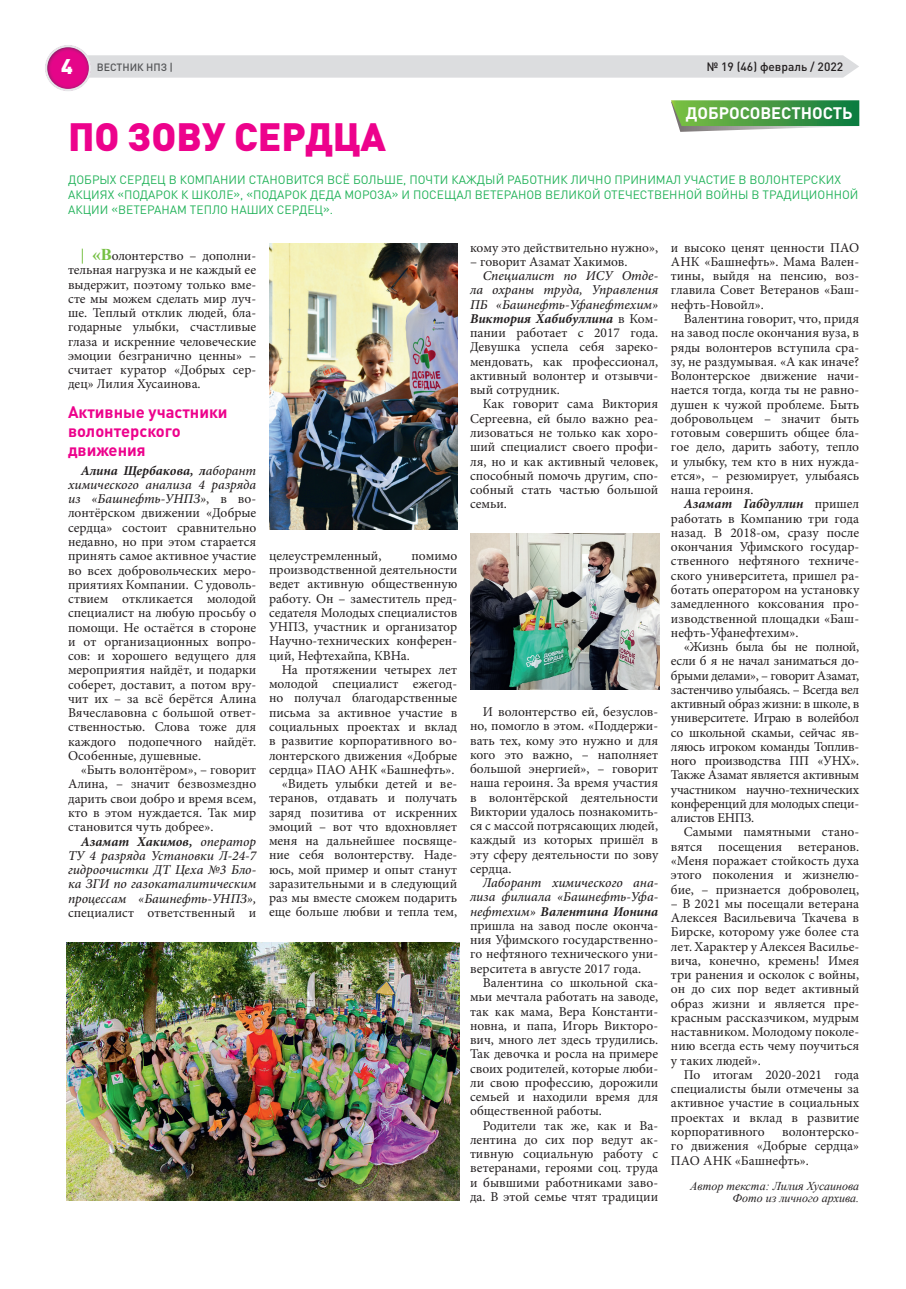
<style>
.page{position:relative;width:906px;height:1289px;background:#fff}
.page>*{position:absolute;margin:0;border:0;box-sizing:border-box;transform-origin:0 0}
.t1{font:900 39px "DIN Pro";color:#ed028c}
.t2{font:700 16.5px/19.2px "DIN Pro";color:#ed028c}
.t3{font:700 16.5px "DIN Pro";color:#fff}
.t4{font:13.5px/14.2px "Minion Pro";color:#231f20;text-align:justify}
.t5{font:italic 500 13.5px/14.2px "Minion Pro";color:#231f20;text-align:justify}
.t6{font:12px/15px "DIN Pro";color:#21b259}
.t7{font:italic 12px/12px "Times New Roman";color:#231f20;text-align:right}
.t8{font:500 12px "DIN Pro";color:#231f20}
.t9{font:500 10.5px "DIN Pro";color:#545557}
.s1{font-weight:900;font-size:21px;color:#fff}
.s2{font-family:"Times New Roman";font-weight:700;font-size:16.5px;color:#76c043}
.s3{font-weight:700;font-style:italic}
.s4{font-weight:500;font-style:italic}
.s5{font-weight:700}
</style>
<div class="page">
<svg style="left:45px;top:45px;width:814px;height:46px"></svg>
<img style="left:67px;top:942px;width:392px;height:258px">
<img style="left:269px;top:243px;width:188px;height:286px">
<img style="left:470px;top:533px;width:189px;height:156px">
<svg style="left:671px;top:100px;width:189px;height:32px;background:#65a762"></svg>
<p class="t9" style="left:61px;top:60px;width:113px"><span class="s1">4</span> ВЕСТНИК НПЗ |</p>
<p class="t8" style="left:707px;top:58px;width:138px">№ 19 (46) февраль / 2022</p>
<h1 class="t1" style="left:68px;top:110px;width:319px">ПО ЗОВУ СЕРДЦА</h1>
<p class="t3" style="left:686px;top:102px;width:168px">ДОБРОСОВЕСТНОСТЬ</p>
<p class="t6" style="left:68px;top:171px;width:792px">ДОБРЫХ СЕРДЕЦ В КОМПАНИИ СТАНОВИТСЯ ВСЁ БОЛЬШЕ, ПОЧТИ КАЖДЫЙ РАБОТНИК ЛИЧНО ПРИНИМАЛ УЧАСТИЕ В ВОЛОНТЕРСКИХ<br>АКЦИЯХ «ПОДАРОК К ШКОЛЕ», «ПОДАРОК ДЕДА МОРОЗА» И ПОСЕЩАЛ ВЕТЕРАНОВ ВЕЛИКОЙ ОТЕЧЕСТВЕННОЙ ВОЙНЫ В ТРАДИЦИОННОЙ<br>АКЦИИ «ВЕТЕРАНАМ ТЕПЛО НАШИХ СЕРДЕЦ».</p>
<p class="t4" style="left:68px;top:249px;width:190px;text-indent:13px"><span class="s2">| «В</span>олонтерство – дополни&shy;тельная нагрузка и не каждый ее выдержит, поэтому только вме&shy;сте мы можем сделать мир луч&shy;ше. Теплый отклик людей, бла&shy;годарные улыбки, счастливые глаза и искренние человеческие эмоции безгранично ценны» – считает куратор «Добрых сер&shy;дец» Лилия Хусаинова.</p>
<p class="t2" style="left:68px;top:401px;width:161px">Активные участники волонтерского движения</p>
<p class="t4" style="left:68px;top:463px;width:190px;text-indent:13px"><span class="s3">Алина Щербакова, л</span><span class="s4">аборант химического анализа 4 разряда из «Башнефть-УНПЗ»</span>, в во&shy;лонтёрском движении «Добрые сердца» состоит сравнительно недавно, но при этом старается принять самое активное участие во всех добровольческих меро&shy;приятиях Компании. С удоволь&shy;ствием откликается молодой специалист на любую просьбу о помощи. Не остаётся в стороне и от организационных вопро&shy;сов: и хорошего ведущего для мероприятия найдёт, и подарки соберет, доставит, а потом вру&shy;чит их – за всё берётся Алина Вячеславовна с большой ответ&shy;ственностью. Слова тоже для каждого подопечного найдёт.<br>Особенные, душевные.</p>
<p class="t4" style="left:68px;top:762px;width:190px;text-indent:13px">«Быть волонтёром», – говорит Алина, – значит безвозмездно дарить свои добро и время всем, кто в этом нуждается. Так мир становится чуть добрее».</p>
<p class="t5" style="left:68px;top:834px;width:190px;text-indent:13px"><span class="s5">Азамат Хакимов,</span> оператор ТУ 4 разряда Установки Л-24-7 гидроочистки ДТ Цеха №3 Бло&shy;ка ЗГИ по газокаталитическим процессам «Башнефть-УНПЗ»,</p>
<p class="t4" style="left:68px;top:905px;width:190px">специалист ответственный и</p>
<p class="t4" style="left:269px;top:548px;width:114px">целеустремленный,</p>
<p class="t4" style="left:269px;top:548px;width:190px;text-indent:142px">помимо производственной деятельности ведет активную общественную работу. Он – заместитель пред&shy;седателя Молодых специалистов УНПЗ, участник и организатор Научно-технических конферен&shy;ций, Нефтехайпа, КВНа.</p>
<p class="t4" style="left:269px;top:662px;width:190px;text-align:right">На протяжении четырех лет молодой специалист ежегод&shy;но получал благодарственные письма за активное участие в социальных проектах и вклад в развитие корпоративного во&shy;лонтерского движения «Добрые сердца» ПАО АНК «Башнефть». «Видеть улыбки детей и ве&shy;теранов, отдавать и получать заряд позитива от искренних эмоций – вот что вдохновляет меня на дальнейшее посвяще&shy;ние себя волонтерству. Наде&shy;юсь, мой пример и опыт станут заразительными и в следующий раз мы вместе сможем подарить еще больше любви и тепла тем,</p>
<p class="t4" style="left:470px;top:240px;width:190px">кому это действительно нужно»,</p>
<p class="t4" style="left:470px;top:254px;width:159px">– говорит Азамат Хакимов.</p>
<p class="t4" style="left:470px;top:269px;width:190px;text-indent:13px"><span class="s4">Специалист по ИСУ Отде&shy;ла охраны труда, Управления ПБ «Башнефть-Уфанефтехим» </span><span class="s3">Виктория Хабибуллина</span> в Ком&shy;пании работает с 2017 года.<br>Девушка успела себя зареко&shy;мендовать, как профессионал, активный волонтер и отзывчи&shy;вый сотрудник.</p>
<p class="t4" style="left:470px;top:397px;width:190px;text-indent:13px">Как говорит сама Виктория Сергеевна, ей было важно реа&shy;лизоваться не только как хоро&shy;ший специалист своего профи&shy;ля, но и как активный человек, способный помочь другим, спо&shy;собный стать частью большой семьи.</p>
<p class="t4" style="left:470px;top:704px;width:190px;text-indent:13px">И волонтерство ей, безуслов&shy;но, помогло в этом. «Поддержи&shy;вать тех, кому это нужно и для кого это важно, – наполняет большой энергией», – говорит наша героиня. За время участия в волонтёрской деятельности Виктории удалось познакомить&shy;ся с массой потрясающих людей, каждый из которых пришёл в эту сферу деятельности по зову сердца.</p>
<p class="t4" style="left:470px;top:875px;width:190px;text-indent:13px"><span class="s4">Лаборант химического ана&shy;лиза филиала «Башнефть-Уфа&shy;нефтехим»</span> <span class="s3">Валентина Ионина </span>пришла на завод после оконча&shy;ния Уфимского государственно&shy;го нефтяного технического уни&shy;верситета в августе 2017 года.</p>
<p class="t4" style="left:470px;top:975px;width:190px;text-indent:13px">Валентина со школьной ска&shy;мьи мечтала работать на заводе, так как мама, Вера Константи&shy;новна, и папа, Игорь Викторо&shy;вич, много лет здесь трудились.<br>Так девочка и росла на примере своих родителей, которые люби&shy;ли свою профессию, дорожили семьей и находили время для общественной работы.</p>
<p class="t4" style="left:470px;top:1118px;width:190px;text-indent:13px">Родители так же, как и Ва&shy;лентина до сих пор ведут ак&shy;тивную социальную работу с ветеранами, героями соц. труда и бывшими работниками заво&shy;да. В этой семье чтят традиции</p>
<p class="t4" style="left:671px;top:240px;width:190px">и высоко ценят ценности ПАО АНК «Башнефть». Мама Вален&shy;тины, выйдя на пенсию, воз&shy;главила Совет Ветеранов «Баш&shy;нефть-Новойл».</p>
<p class="t4" style="left:671px;top:311px;width:190px;text-indent:13px">Валентина говорит, что, придя на завод после окончания вуза, в ряды волонтеров вступила сра&shy;зу, не раздумывая. «А как иначе?<br>Волонтерское движение начи&shy;нается тогда, когда ты не равно&shy;душен к чужой проблеме. Быть добровольцем – значит быть готовым совершить общее бла&shy;гое дело, дарить заботу, тепло и улыбку, тем кто в них нужда&shy;ется», – резюмирует, улыбаясь наша героиня.</p>
<p class="t4" style="left:671px;top:497px;width:190px;text-indent:13px"><span class="s3">Азамат Габдуллин</span> пришел работать в Компанию три года назад. В 2018-ом, сразу после окончания Уфимского государ&shy;ственного нефтяного техниче&shy;ского университета, пришел ра&shy;ботать оператором на установку замедленного коксования про&shy;изводственной площадки «Баш&shy;нефть-Уфанефтехим».</p>
<p class="t4" style="left:671px;top:639px;width:190px;text-indent:13px">«Жизнь была бы не полной, если б я не начал заниматься до&shy;брыми делами», – говорит Азамат, застенчиво улыбаясь. – Всегда вел активный образ жизни: в школе, в университете. Играю в волейбол со школьной скамьи, сейчас яв&shy;ляюсь игроком команды Топлив&shy;ного производства ПП «УНХ».<br>Также Азамат является активным участником научно-технических конференций для молодых специ&shy;алистов ЕНПЗ.</p>
<p class="t4" style="left:671px;top:825px;width:190px;text-indent:13px">Самыми памятными стано&shy;вятся посещения ветеранов. «Меня поражает стойкость духа этого поколения и жизнелю&shy;бие, – признается доброволец,</p>
<p class="t4" style="left:671px;top:896px;width:190px">– В 2021 мы посещали ветерана Алексея Васильевича Ткачева в Бирске, которому уже более ста лет. Характер у Алексея Василье&shy;вича, конечно, кремень! Имея три ранения и осколок с войны, он до сих пор ведет активный образ жизни и является пре&shy;красным рассказчиком, мудрым наставником. Молодому поколе&shy;нию всегда есть чему поучиться у таких людей».</p>
<p class="t4" style="left:671px;top:1067px;width:190px;text-indent:13px">По итогам 2020-2021 года специалисты были отмечены за активное участие в социальных проектах и вклад в развитие корпоративного</p>
<p class="t4" style="left:671px;top:1124px;width:190px;text-indent:111px">волонтерско&shy;го движения «Добрые сердца» ПАО АНК «Башнефть».</p>
<p class="t7" style="left:690px;top:1179px;width:170px">Автор текста: Лилия Хусаинова<br>Фото из личного архива.</p>
</div>
